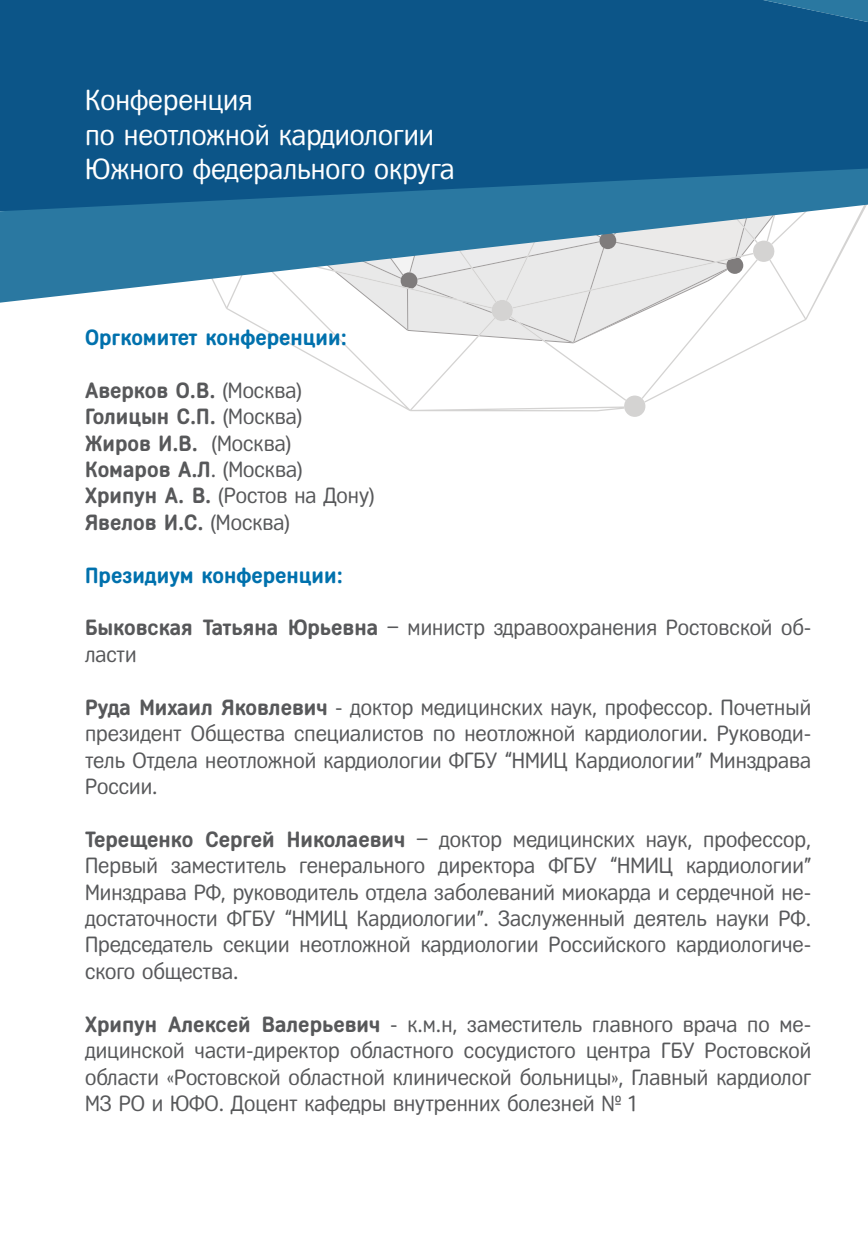
<style>
.page{position:relative;width:868px;height:1248px;background:#fff}
.page>*{position:absolute;margin:0;border:0;box-sizing:border-box;transform-origin:0 0}
.t1{font:29px/34.8px "Fregat";color:#fff}
.t2{font:22px/26.4px "Fregat";color:#57585a;text-align:justify}
.t3{font:700 22px/26.4px "Fregat";color:#57585a}
.t4{font:700 22px "Fregat";color:#0071ad}
.s1{font-weight:400}
.s2{font-weight:700}
</style>
<div class="page">
<div style="left:0;top:0;width:117px;height:168px;background:#0c5588"></div>
<svg style="left:0;top:168px;width:117px;height:134px;background:#2a739d"></svg>
<svg style="left:117px;top:0;width:750px;height:417px"></svg>
<h1 class="t1" style="left:85px;top:82px;width:371px">Конференция<br>по неотложной кардиологии<br>Южного федерального округа</h1>
<p class="t4" style="left:85px;top:325px;width:263px">Оргкомитет конференции:</p>
<p class="t3" style="left:85px;top:377px;width:291px">Аверков О.В. <span class="s1">(Москва)<br></span>Голицын С.П. <span class="s1">(Москва)<br></span>Жиров И.В. <span class="s1">(Москва)<br></span>Комаров А.Л<span class="s1">. (Москва)<br></span>Хрипун А. В. <span class="s1">(Ростов на Дону)<br></span>Явелов И.С. <span class="s1">(Москва)</span></p>
<p class="t4" style="left:85px;top:563px;width:259px">Президиум конференции:</p>
<p class="t2" style="left:85px;top:614px;width:727px"><span class="s2">Быковская Татьяна Юрьевна</span> – министр здравоохранения Ростовской об&shy;ласти</p>
<p class="t2" style="left:85px;top:693px;width:727px"><span class="s2">Руда Михаил Яковлевич</span> - доктор медицинских наук, профессор. Почетный президент Общества специалистов по неотложной кардиологии. Руководи&shy;тель Отдела неотложной кардиологии ФГБУ “НМИЦ Кардиологии” Минздрава России.</p>
<p class="t2" style="left:85px;top:825px;width:727px"><span class="s2">Терещенко Сергей Николаевич</span> – доктор медицинских наук, профессор, Первый заместитель генерального директора ФГБУ “НМИЦ кардиологии” Минздрава РФ, руководитель отдела заболеваний миокарда и сердечной не&shy;достаточности ФГБУ “НМИЦ Кардиологии”. Заслуженный деятель науки РФ.<br>Председатель секции неотложной кардиологии Российского кардиологиче&shy;ского общества.</p>
<p class="t2" style="left:85px;top:1010px;width:727px"><span class="s2">Хрипун Алексей Валерьевич</span> - к.м.н, заместитель главного врача по ме&shy;дицинской части-директор областного сосудистого центра ГБУ Ростовской области «Ростовской областной клинической больницы», Главный кардиолог МЗ РО и ЮФО. Доцент кафедры внутренних болезней № 1</p>
</div>
